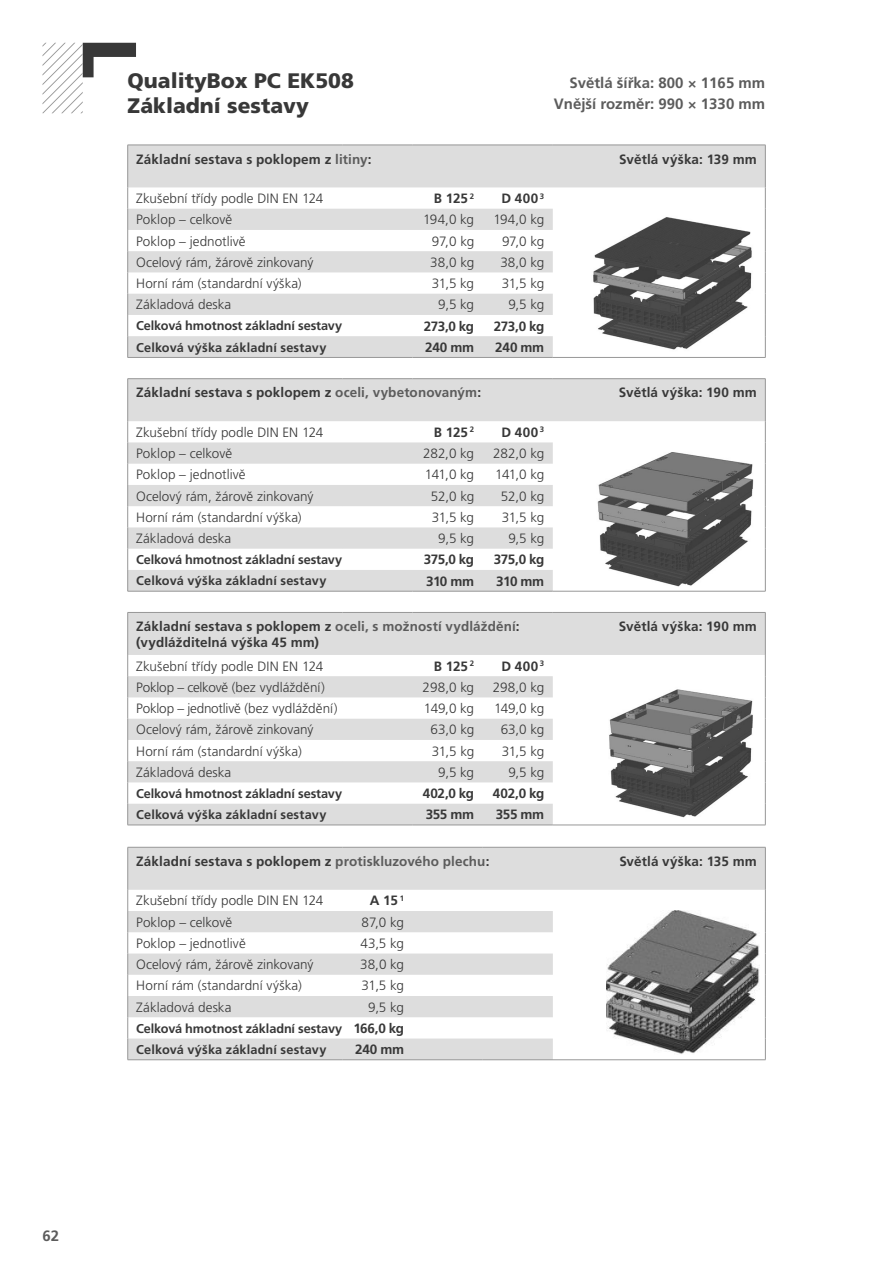
<style>
.page{position:relative;width:893px;height:1263px;background:#fff}
.page>*{position:absolute;margin:0;border:0;box-sizing:border-box;transform-origin:0 0}
.t1{font:900 21px/25.2px "Frutiger LT Pro";color:#383838}
.t2{font:700 15px/21px "Frutiger LT Pro";color:#5c5c5c;text-align:right}
.t3{font:300 13.5px "Frutiger LT Pro";color:#383838}
.t4{font:700 13.5px/16.2px "Frutiger LT Pro";letter-spacing:.01em;color:#383838}
.t5{font:700 12.75px/21.3px "Frutiger LT Pro";letter-spacing:-.01em;color:#383838}
.t6{font:700 12.75px "Frutiger LT Pro";letter-spacing:.01em;color:#383838}
.s1{color:#5c5c5c}
.s2{font-size:13.5px}
</style>
<div class="page">
<hr style="left:128px;top:825px;width:284px;height:1px;background:#979797">
<hr style="left:412px;top:825px;width:141px;height:1px;background:#979797">
<hr style="left:553px;top:825px;width:212px;height:1px;background:#979797">
<svg style="left:127px;top:612px;width:639px;height:213px"></svg>
<img style="left:561px;top:659px;width:196px;height:162px">
<hr style="left:128px;top:378px;width:214px;height:1px;background:#979797">
<hr style="left:342px;top:378px;width:70px;height:1px;background:#979797">
<hr style="left:412px;top:378px;width:141px;height:1px;background:#979797">
<hr style="left:553px;top:378px;width:212px;height:1px;background:#979797">
<hr style="left:128px;top:591px;width:284px;height:1px;background:#979797">
<hr style="left:412px;top:591px;width:141px;height:1px;background:#979797">
<hr style="left:553px;top:591px;width:212px;height:1px;background:#979797">
<svg style="left:127px;top:379px;width:639px;height:212px"></svg>
<img style="left:561px;top:425px;width:196px;height:162px">
<hr style="left:128px;top:357px;width:284px;height:1px;background:#979797">
<hr style="left:412px;top:357px;width:141px;height:1px;background:#979797">
<hr style="left:553px;top:357px;width:212px;height:1px;background:#979797">
<svg style="left:127px;top:145px;width:639px;height:212px"></svg>
<img style="left:561px;top:192px;width:196px;height:161px">
<hr style="left:128px;top:1060px;width:214px;height:1px;background:#979797">
<hr style="left:342px;top:1060px;width:141px;height:1px;background:#979797">
<hr style="left:483px;top:1060px;width:282px;height:1px;background:#979797">
<svg style="left:127px;top:847px;width:639px;height:213px"></svg>
<img style="left:607px;top:910px;width:152px;height:144px">
<svg style="left:43px;top:43px;width:93px;height:70px"></svg>
<p class="t2" style="left:43px;top:1226px;width:18px">62</p>
<h1 class="t1" style="left:128px;top:68px;width:228px">QualityBox PC EK508<br>Základní sestavy</h1>
<p class="t2" style="left:554px;top:73px;width:213px">Světlá šířka: 800 × 1165 mm<br>Vnější rozměr: 990 × 1330 mm</p>
<p class="t4" style="left:136px;top:151px;width:237px">Základní sestava s poklopem z <span class="s1">litiny</span>:</p>
<p class="t4" style="left:619px;top:151px;width:139px">Světlá výška: 139 mm</p>
<p class="t3" style="left:136px;top:193px;width:189px">Zkušební třídy podle DIN EN 124</p>
<p class="t4" style="left:434px;top:191px;width:42px">B 125 <sup>2</sup></p>
<p class="t4" style="left:501px;top:191px;width:44px">D 400 <sup>3</sup></p>
<p class="t3" style="left:136px;top:214px;width:97px">Poklop – celkově</p>
<p class="t3" style="left:423px;top:214px;width:52px">194,0 kg</p>
<p class="t3" style="left:493px;top:214px;width:52px">194,0 kg</p>
<p class="t3" style="left:136px;top:235px;width:111px">Poklop – jednotlivě</p>
<p class="t3" style="left:432px;top:235px;width:44px">97,0 kg</p>
<p class="t3" style="left:502px;top:235px;width:44px">97,0 kg</p>
<p class="t3" style="left:136px;top:256px;width:179px">Ocelový rám, žárově zinkovaný</p>
<p class="t3" style="left:430px;top:256px;width:46px">38,0 kg</p>
<p class="t3" style="left:500px;top:256px;width:46px">38,0 kg</p>
<p class="t3" style="left:136px;top:278px;width:167px">Horní rám (standardní výška)</p>
<p class="t3" style="left:432px;top:278px;width:44px">31,5 kg</p>
<p class="t3" style="left:502px;top:278px;width:44px">31,5 kg</p>
<p class="t3" style="left:136px;top:299px;width:97px">Základová deska</p>
<p class="t3" style="left:438px;top:299px;width:37px">9,5 kg</p>
<p class="t3" style="left:508px;top:299px;width:37px">9,5 kg</p>
<p class="t5" style="left:136px;top:316px;width:208px">Celková hmotnost základní sestavy</p>
<p class="t4" style="left:424px;top:318px;width:52px">273,0 kg</p>
<p class="t4" style="left:494px;top:318px;width:52px">273,0 kg</p>
<p class="t6" style="left:136px;top:342px;width:192px">Celková výška základní sestavy</p>
<p class="t4" style="left:425px;top:340px;width:51px">240 mm</p>
<p class="t4" style="left:495px;top:340px;width:51px">240 mm</p>
<p class="t4" style="left:136px;top:385px;width:346px">Základní sestava s poklopem z <span class="s1">oceli, vybetonovaným</span>:</p>
<p class="t4" style="left:619px;top:385px;width:139px">Světlá výška: 190 mm</p>
<p class="t3" style="left:136px;top:426px;width:189px">Zkušební třídy podle DIN EN 124</p>
<p class="t4" style="left:434px;top:425px;width:42px">B 125 <sup>2</sup></p>
<p class="t4" style="left:501px;top:425px;width:44px">D 400 <sup>3</sup></p>
<p class="t3" style="left:136px;top:448px;width:97px">Poklop – celkově</p>
<p class="t3" style="left:423px;top:448px;width:53px">282,0 kg</p>
<p class="t3" style="left:493px;top:448px;width:53px">282,0 kg</p>
<p class="t3" style="left:136px;top:469px;width:111px">Poklop – jednotlivě</p>
<p class="t3" style="left:425px;top:469px;width:51px">141,0 kg</p>
<p class="t3" style="left:495px;top:469px;width:51px">141,0 kg</p>
<p class="t3" style="left:136px;top:490px;width:179px">Ocelový rám, žárově zinkovaný</p>
<p class="t3" style="left:431px;top:490px;width:45px">52,0 kg</p>
<p class="t3" style="left:501px;top:490px;width:45px">52,0 kg</p>
<p class="t3" style="left:136px;top:511px;width:167px">Horní rám (standardní výška)</p>
<p class="t3" style="left:432px;top:511px;width:44px">31,5 kg</p>
<p class="t3" style="left:502px;top:511px;width:44px">31,5 kg</p>
<p class="t3" style="left:136px;top:533px;width:97px">Základová deska</p>
<p class="t3" style="left:438px;top:533px;width:37px">9,5 kg</p>
<p class="t3" style="left:508px;top:533px;width:37px">9,5 kg</p>
<p class="t5" style="left:136px;top:550px;width:208px">Celková hmotnost základní sestavy</p>
<p class="t4" style="left:424px;top:552px;width:52px">375,0 kg</p>
<p class="t4" style="left:494px;top:552px;width:52px">375,0 kg</p>
<p class="t6" style="left:136px;top:575px;width:192px">Celková výška základní sestavy</p>
<p class="t4" style="left:426px;top:573px;width:50px">310 mm</p>
<p class="t4" style="left:496px;top:573px;width:50px">310 mm</p>
<p class="t4" style="left:136px;top:619px;width:385px">Základní sestava s poklopem z <span class="s1">oceli, s možností vydláždění</span>: (vydlážditelná výška 45 mm)</p>
<p class="t4" style="left:619px;top:619px;width:139px">Světlá výška: 190 mm</p>
<p class="t3" style="left:136px;top:660px;width:189px">Zkušební třídy podle DIN EN 124</p>
<p class="t4" style="left:434px;top:659px;width:42px">B 125 <sup>2</sup></p>
<p class="t4" style="left:501px;top:659px;width:44px">D 400 <sup>3</sup></p>
<p class="t3" style="left:136px;top:681px;width:190px">Poklop – celkově (bez vydláždění)</p>
<p class="t3" style="left:423px;top:681px;width:53px">298,0 kg</p>
<p class="t3" style="left:493px;top:681px;width:53px">298,0 kg</p>
<p class="t3" style="left:136px;top:703px;width:203px">Poklop – jednotlivě (bez vydláždění)</p>
<p class="t3" style="left:424px;top:703px;width:52px">149,0 kg</p>
<p class="t3" style="left:494px;top:703px;width:52px">149,0 kg</p>
<p class="t3" style="left:136px;top:724px;width:179px">Ocelový rám, žárově zinkovaný</p>
<p class="t3" style="left:431px;top:724px;width:45px">63,0 kg</p>
<p class="t3" style="left:501px;top:724px;width:45px">63,0 kg</p>
<p class="t3" style="left:136px;top:745px;width:167px">Horní rám (standardní výška)</p>
<p class="t3" style="left:432px;top:745px;width:44px">31,5 kg</p>
<p class="t3" style="left:502px;top:745px;width:44px">31,5 kg</p>
<p class="t3" style="left:136px;top:766px;width:97px">Základová deska</p>
<p class="t3" style="left:438px;top:766px;width:37px">9,5 kg</p>
<p class="t3" style="left:508px;top:766px;width:37px">9,5 kg</p>
<p class="t5" style="left:136px;top:783px;width:208px">Celková hmotnost základní sestavy</p>
<p class="t4" style="left:423px;top:786px;width:53px">402,0 kg</p>
<p class="t4" style="left:493px;top:786px;width:53px">402,0 kg</p>
<p class="t6" style="left:136px;top:809px;width:192px">Celková výška základní sestavy</p>
<p class="t4" style="left:426px;top:807px;width:50px">355 mm</p>
<p class="t4" style="left:496px;top:807px;width:50px">355 mm</p>
<p class="t4" style="left:136px;top:854px;width:355px">Základní sestava s poklopem z <span class="s1">protiskluzového plechu</span>:</p>
<p class="t4" style="left:619px;top:854px;width:139px">Světlá výška: 135 mm</p>
<p class="t3" style="left:136px;top:895px;width:189px">Zkušební třídy podle DIN EN 124</p>
<p class="t4" style="left:370px;top:893px;width:36px">A 15<sup>1</sup></p>
<p class="t3" style="left:136px;top:916px;width:97px">Poklop – celkově</p>
<p class="t3" style="left:362px;top:916px;width:44px">87,0 kg</p>
<p class="t3" style="left:136px;top:937px;width:111px">Poklop – jednotlivě</p>
<p class="t3" style="left:361px;top:937px;width:45px">43,5 kg</p>
<p class="t3" style="left:136px;top:959px;width:179px">Ocelový rám, žárově zinkovaný</p>
<p class="t3" style="left:360px;top:959px;width:46px">38,0 kg</p>
<p class="t3" style="left:136px;top:980px;width:167px">Horní rám (standardní výška)</p>
<p class="t3" style="left:362px;top:980px;width:44px">31,5 kg</p>
<p class="t3" style="left:136px;top:1001px;width:97px">Základová deska</p>
<p class="t3" style="left:368px;top:1001px;width:37px">9,5 kg</p>
<p class="t5" style="left:136px;top:1018px;width:269px">Celková hmotnost základní sestavy <span class="s2">166,0 kg<br></span>Celková výška základní sestavy</p>
<p class="t4" style="left:355px;top:1042px;width:51px">240 mm</p>
</div>
